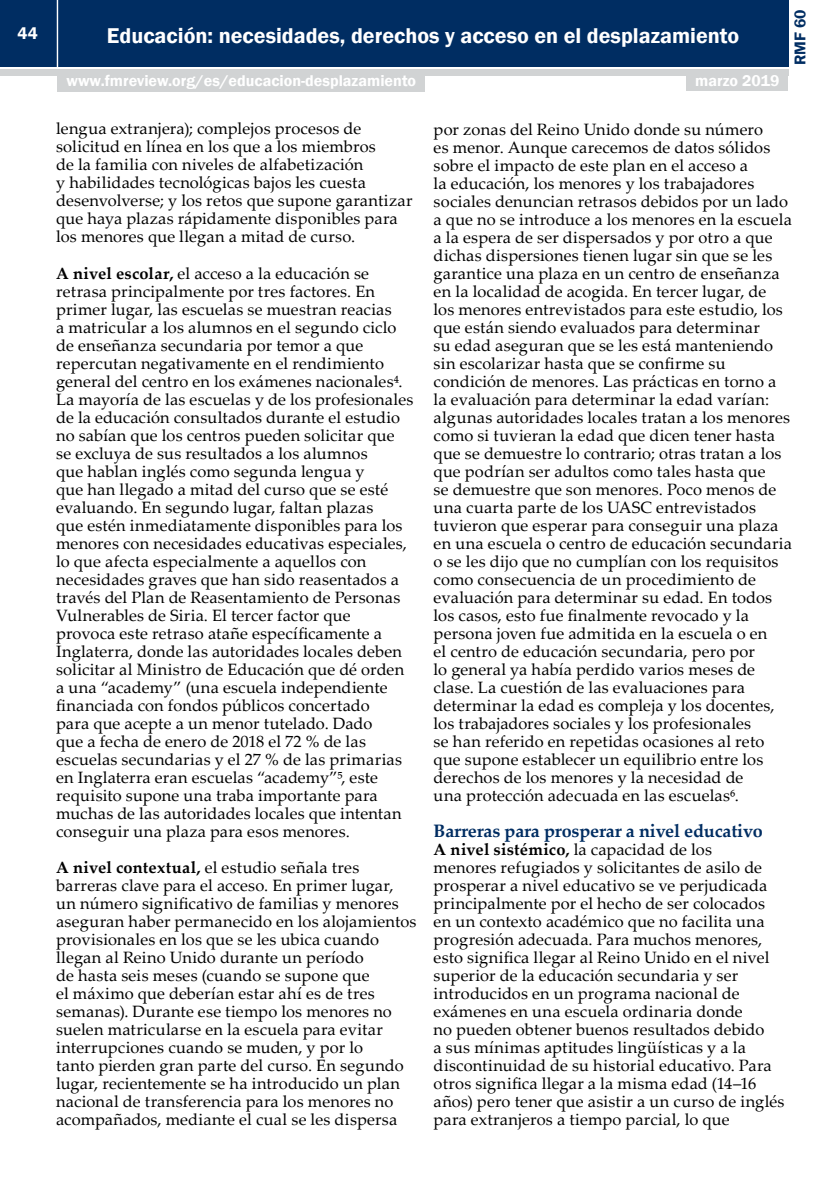
<style>
.page{position:relative;width:840px;height:1191px;background:#fff}
.page>*{position:absolute;margin:0;border:0;box-sizing:border-box;transform-origin:0 0}
.t1{font:600 22px "Franklin Gothic";color:#fff}
.t2{font:700 18px "Palatino Linotype";letter-spacing:-.01em;color:#002d62}
.t3{font:600 17px "Franklin Gothic";color:#fff}
.t4{font:16.4px/18px "Palatino Linotype";letter-spacing:.01em;color:#000}
.t5{font:600 16px "Franklin Gothic";color:#fff}
.t6{font:600 16px "Franklin Gothic";color:#002d62}
.s1{font-weight:700}
</style>
<div class="page">
<div style="left:0;top:0;width:787px;height:66px;background:#002d62"></div>
<div style="left:0;top:69px;width:787px;height:6px;background:#d1d3d4"></div>
<hr style="left:57px;top:0;width:1px;height:67px;background:#fff">
<div style="left:686px;top:73px;width:101px;height:18px;background:#d1d3d4"></div>
<div style="left:57px;top:74px;width:368px;height:18px;background:#d1d3d4"></div>
<p class="t3" style="left:18px;top:23px;width:22px">44</p>
<p class="t6" style="left:789px;top:65px;width:57px;rotate:-90deg">RMF 60</p>
<h1 class="t1" style="left:107px;top:22px;width:633px">Educación: necesidades, derechos y acceso en el desplazamiento</h1>
<p class="t5" style="left:66px;top:71px;width:351px">www.fmreview.org/es/educacion-desplazamiento</p>
<p class="t5" style="left:695px;top:71px;width:86px">marzo 2019</p>
<p class="t4" style="left:56px;top:119px;width:358px">lengua extranjera); complejos procesos de solicitud en línea en los que a los miembros<br>de la familia con niveles de alfabetización<br>y habilidades tecnológicas bajos les cuesta desenvolverse; y los retos que supone garantizar que haya plazas rápidamente disponibles para los menores que llegan a mitad de curso.</p>
<p class="t4" style="left:56px;top:263px;width:358px"><span class="s1">A nivel escolar,</span> el acceso a la educación se retrasa principalmente por tres factores. En primer lugar, las escuelas se muestran reacias<br>a matricular a los alumnos en el segundo ciclo de enseñanza secundaria por temor a que repercutan negativamente en el rendimiento general del centro en los exámenes nacionales⁴.<br>La mayoría de las escuelas y de los profesionales de la educación consultados durante el estudio no sabían que los centros pueden solicitar que se excluya de sus resultados a los alumnos<br>que hablan inglés como segunda lengua y<br>que han llegado a mitad del curso que se esté evaluando. En segundo lugar, faltan plazas<br>que estén inmediatamente disponibles para los menores con necesidades educativas especiales, lo que afecta especialmente a aquellos con necesidades graves que han sido reasentados a través del Plan de Reasentamiento de Personas Vulnerables de Siria. El tercer factor que provoca este retraso atañe específicamente a Inglaterra, donde las autoridades locales deben solicitar al Ministro de Educación que dé orden a una “academy” (una escuela independiente financiada con fondos públicos concertado<br>para que acepte a un menor tutelado. Dado<br>que a fecha de enero de 2018 el 72 % de las escuelas secundarias y el 27 % de las primarias en Inglaterra eran escuelas “academy”⁵, este requisito supone una traba importante para muchas de las autoridades locales que intentan conseguir una plaza para esos menores.</p>
<p class="t4" style="left:56px;top:857px;width:362px"><span class="s1">A nivel contextual,</span> el estudio señala tres barreras clave para el acceso. En primer lugar, un número significativo de familias y menores aseguran haber permanecido en los alojamientos provisionales en los que se les ubica cuando llegan al Reino Unido durante un período<br>de hasta seis meses (cuando se supone que<br>el máximo que deberían estar ahí es de tres semanas). Durante ese tiempo los menores no suelen matricularse en la escuela para evitar interrupciones cuando se muden, y por lo<br>tanto pierden gran parte del curso. En segundo lugar, recientemente se ha introducido un plan nacional de transferencia para los menores no acompañados, mediante el cual se les dispersa</p>
<p class="t4" style="left:433px;top:120px;width:360px">por zonas del Reino Unido donde su número<br>es menor. Aunque carecemos de datos sólidos sobre el impacto de este plan en el acceso a<br>la educación, los menores y los trabajadores sociales denuncian retrasos debidos por un lado a que no se introduce a los menores en la escuela a la espera de ser dispersados y por otro a que dichas dispersiones tienen lugar sin que se les garantice una plaza en un centro de enseñanza en la localidad de acogida. En tercer lugar, de<br>los menores entrevistados para este estudio, los que están siendo evaluados para determinar<br>su edad aseguran que se les está manteniendo sin escolarizar hasta que se confirme su condición de menores. Las prácticas en torno a la evaluación para determinar la edad varían: algunas autoridades locales tratan a los menores como si tuvieran la edad que dicen tener hasta que se demuestre lo contrario; otras tratan a los que podrían ser adultos como tales hasta que<br>se demuestre que son menores. Poco menos de una cuarta parte de los UASC entrevistados tuvieron que esperar para conseguir una plaza en una escuela o centro de educación secundaria o se les dijo que no cumplían con los requisitos como consecuencia de un procedimiento de evaluación para determinar su edad. En todos los casos, esto fue finalmente revocado y la persona joven fue admitida en la escuela o en<br>el centro de educación secundaria, pero por<br>lo general ya había perdido varios meses de clase. La cuestión de las evaluaciones para determinar la edad es compleja y los docentes, los trabajadores sociales y los profesionales<br>se han referido en repetidas ocasiones al reto que supone establecer un equilibrio entre los derechos de los menores y la necesidad de<br>una protección adecuada en las escuelas⁶.</p>
<p class="t2" style="left:433px;top:817px;width:330px">Barreras para prosperar a nivel educativo</p>
<p class="t4" style="left:433px;top:839px;width:352px"><span class="s1">A nivel sistémico,</span> la capacidad de los<br>menores refugiados y solicitantes de asilo de prosperar a nivel educativo se ve perjudicada principalmente por el hecho de ser colocados en un contexto académico que no facilita una progresión adecuada. Para muchos menores, esto significa llegar al Reino Unido en el nivel superior de la educación secundaria y ser introducidos en un programa nacional de exámenes en una escuela ordinaria donde<br>no pueden obtener buenos resultados debido<br>a sus mínimas aptitudes lingüísticas y a la discontinuidad de su historial educativo. Para otros significa llegar a la misma edad (14–16 años) pero tener que asistir a un curso de inglés para extranjeros a tiempo parcial, lo que</p>
</div>
